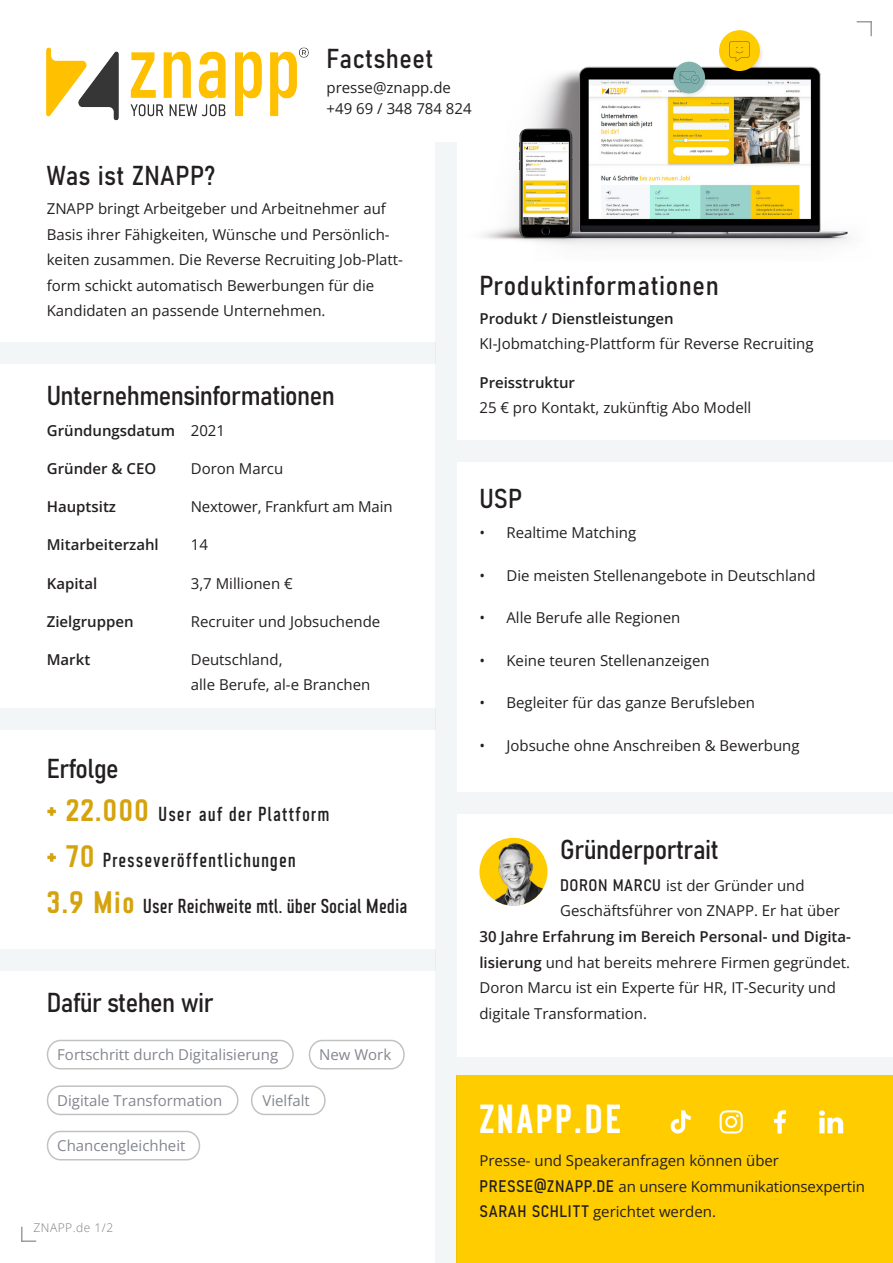
<style>
.page{position:relative;width:893px;height:1263px;background:#fff}
.page>*{position:absolute;margin:0;border:0;box-sizing:border-box;transform-origin:0 0}
.t1{font:700 45px "CA Geheimagent";letter-spacing:.04em;color:#fff}
.t2{font:27px "Bahnschrift";letter-spacing:-.02em;color:#231f20}
.t3{font:27px "Bahnschrift";letter-spacing:.02em;color:#231f20}
.t4{font:22.5px/45.9px "CA Geheimagent";letter-spacing:.04em;color:#231f20}
.t5{font:15px/25.5px "Open Sans";color:#231f20}
.t6{font:600 15px "Open Sans";color:#231f20}
.t7{font:15px "Open Sans";color:#83868e}
.t8{font:300 12px "Open Sans";letter-spacing:.04em;color:#807e80}
.s1{font-weight:400}
.s2{font-weight:700;font-size:34.5px;color:#d5a30d}
.s3{font-family:"Bahnschrift";font-size:16.5px}
.s4{font-weight:600}
</style>
<div class="page">
<svg style="left:21px;top:1227px;width:15px;height:15px"></svg>
<svg style="left:857px;top:21px;width:15px;height:15px"></svg>
<div style="left:0;top:343px;width:436px;height:21px;background:#f3f6f7"></div>
<div style="left:457px;top:441px;width:436px;height:21px;background:#f3f6f7"></div>
<div style="left:457px;top:792px;width:436px;height:22px;background:#f3f6f7"></div>
<div style="left:457px;top:1058px;width:436px;height:21px;background:#f3f6f7"></div>
<div style="left:0;top:708px;width:436px;height:21px;background:#f3f6f7"></div>
<div style="left:0;top:949px;width:436px;height:22px;background:#f3f6f7"></div>
<div style="left:456px;top:1075px;width:437px;height:188px;background:#fc0"></div>
<img style="left:47px;top:47px;width:262px;height:73px">
<img style="left:482px;top:61px;width:368px;height:185px">
<div style="left:47px;top:1040px;width:247px;height:29px;border:2px solid #c1c3c2;border-radius:14px"></div>
<div style="left:47px;top:1085px;width:191px;height:30px;border:2px solid #c1c3c2;border-radius:14px"></div>
<div style="left:251px;top:1085px;width:75px;height:30px;border:2px solid #c1c3c2;border-radius:14px"></div>
<div style="left:309px;top:1040px;width:96px;height:29px;border:2px solid #c1c3c2;border-radius:14px"></div>
<div style="left:47px;top:1131px;width:153px;height:29px;border:2px solid #c1c3c2;border-radius:14px"></div>
<img style="left:479px;top:838px;width:68px;height:68px;border-radius:34px">
<div style="left:436px;top:142px;width:21px;height:1121px;background:#f3f6f7"></div>
<svg style="left:819px;top:1110px;width:24px;height:23px"></svg>
<svg style="left:720px;top:1110px;width:23px;height:23px"></svg>
<svg style="left:774px;top:1110px;width:12px;height:23px"></svg>
<svg style="left:670px;top:1110px;width:21px;height:23px"></svg>
<svg style="left:672px;top:63px;width:36px;height:34px"></svg>
<div style="left:673px;top:62px;width:32px;height:31px;background:#83b2ae;border-radius:50%"></div>
<svg style="left:680px;top:71px;width:20px;height:13px"></svg>
<svg style="left:719px;top:34px;width:44px;height:41px"></svg>
<div style="left:719px;top:30px;width:41px;height:41px;background:#fc0;border-radius:50%"></div>
<svg style="left:729px;top:41px;width:21px;height:21px"></svg>
<h2 class="t3" style="left:327px;top:38px;width:108px">Factsheet</h2>
<p class="t5" style="left:327px;top:76px;width:147px;line-height:21px">presse@znapp.de +49 69 / 348 784 824</p>
<h2 class="t3" style="left:47px;top:155px;width:170px">Was ist ZNAPP?</h2>
<p class="t5" style="left:47px;top:196px;width:358px">ZNAPP bringt Arbeitgeber und Arbeitnehmer auf Basis ihrer Fähigkeiten, Wünsche und Persönlich&shy;keiten zusammen. Die Reverse Recruiting Job-Platt&shy;form schickt automatisch Bewerbungen für die Kandidaten an passende Unternehmen.</p>
<h2 class="t2" style="left:47px;top:375px;width:290px">Unternehmensinformationen</h2>
<p class="t6" style="left:47px;top:420px;width:180px">Gründungsdatum <span class="s1">2021</span></p>
<p class="t6" style="left:47px;top:458px;width:111px">Gründer &amp; CEO</p>
<p class="t5" style="left:191px;top:455px;width:94px">Doron Marcu</p>
<p class="t6" style="left:47px;top:496px;width:71px">Hauptsitz</p>
<p class="t5" style="left:191px;top:494px;width:203px">Nextower, Frankfurt am Main</p>
<p class="t6" style="left:47px;top:535px;width:113px">Mitarbeiterzahl</p>
<p class="t5" style="left:191px;top:532px;width:19px">14</p>
<p class="t6" style="left:47px;top:573px;width:52px">Kapital</p>
<p class="t5" style="left:191px;top:570px;width:103px">3,7 Millionen €</p>
<p class="t6" style="left:47px;top:611px;width:88px">Zielgruppen</p>
<p class="t5" style="left:191px;top:608px;width:191px">Recruiter und Jobsuchende</p>
<p class="t6" style="left:47px;top:649px;width:45px">Markt</p>
<p class="t5" style="left:191px;top:646px;width:181px">Deutschland,<br>alle Berufe, al-e Branchen</p>
<h2 class="t2" style="left:47px;top:748px;width:73px">Erfolge</h2>
<h3 class="t4" style="left:47px;top:790px;width:362px"><span class="s2">+ 22.000</span> User auf der Plattform<br><span class="s2">+ 70</span> Presseveröffentlichungen<br><span class="s2">3.9 Mio</span> User Reichweite mtl. über Social Media</h3>
<h2 class="t2" style="left:47px;top:982px;width:169px">Dafür stehen wir</h2>
<p class="t7" style="left:57px;top:1044px;width:222px">Fortschritt durch Digitalisierung</p>
<p class="t7" style="left:57px;top:1090px;width:167px">Digitale Transformation</p>
<p class="t7" style="left:262px;top:1090px;width:49px">Vielfalt</p>
<p class="t7" style="left:319px;top:1044px;width:74px">New Work</p>
<p class="t7" style="left:57px;top:1135px;width:130px">Chancengleichheit</p>
<p class="t8" style="left:34px;top:1219px;width:81px">ZNAPP.de 1/2</p>
<h2 class="t3" style="left:479px;top:265px;width:241px">Produktinformationen</h2>
<p class="t6" style="left:479px;top:308px;width:196px">Produkt / Dienstleistungen</p>
<p class="t5" style="left:479px;top:331px;width:336px">KI-Jobmatching-Plattform für Reverse Recruiting</p>
<p class="t6" style="left:479px;top:372px;width:97px">Preisstruktur</p>
<p class="t5" style="left:479px;top:395px;width:273px">25 € pro Kontakt, zukünftig Abo Modell</p>
<h2 class="t2" style="left:479px;top:478px;width:45px">USP</h2>
<p class="t5" style="left:479px;top:519px;width:158px">• Realtime Matching</p>
<p class="t5" style="left:479px;top:562px;width:338px">• Die meisten Stellenangebote in Deutschland</p>
<p class="t5" style="left:479px;top:604px;width:202px">• Alle Berufe alle Regionen</p>
<p class="t5" style="left:479px;top:647px;width:232px">• Keine teuren Stellenanzeigen</p>
<p class="t5" style="left:479px;top:689px;width:277px">• Begleiter für das ganze Berufsleben</p>
<p class="t5" style="left:479px;top:732px;width:322px">• Jobsuche ohne Anschreiben &amp; Bewerbung</p>
<h2 class="t2" style="left:560px;top:829px;width:160px">Gründerportrait</h2>
<p class="t5" style="left:560px;top:872px;width:281px"><span class="s3">DORON MARCU</span> ist der Gründer und<br>Geschäftsführer von ZNAPP. Er hat über</p>
<p class="t5" style="left:479px;top:923px;width:373px"><span class="s4">30 Jahre Erfahrung im Bereich Personal- und Digita&shy;lisierung</span> und hat bereits mehrere Firmen gegründet.<br>Doron Marcu ist ein Experte für HR, IT-Security und digitale Transformation.</p>
<h1 class="t1" style="left:479px;top:1092px;width:143px">ZNAPP.DE</h1>
<p class="t5" style="left:479px;top:1148px;width:387px">Presse- und Speakeranfragen können über<br><span class="s3">PRESSE@ZNAPP.DE</span> an unsere Kommunikationsexpertin<br><span class="s3">SARAH SCHLITT</span> gerichtet werden.</p>
</div>
